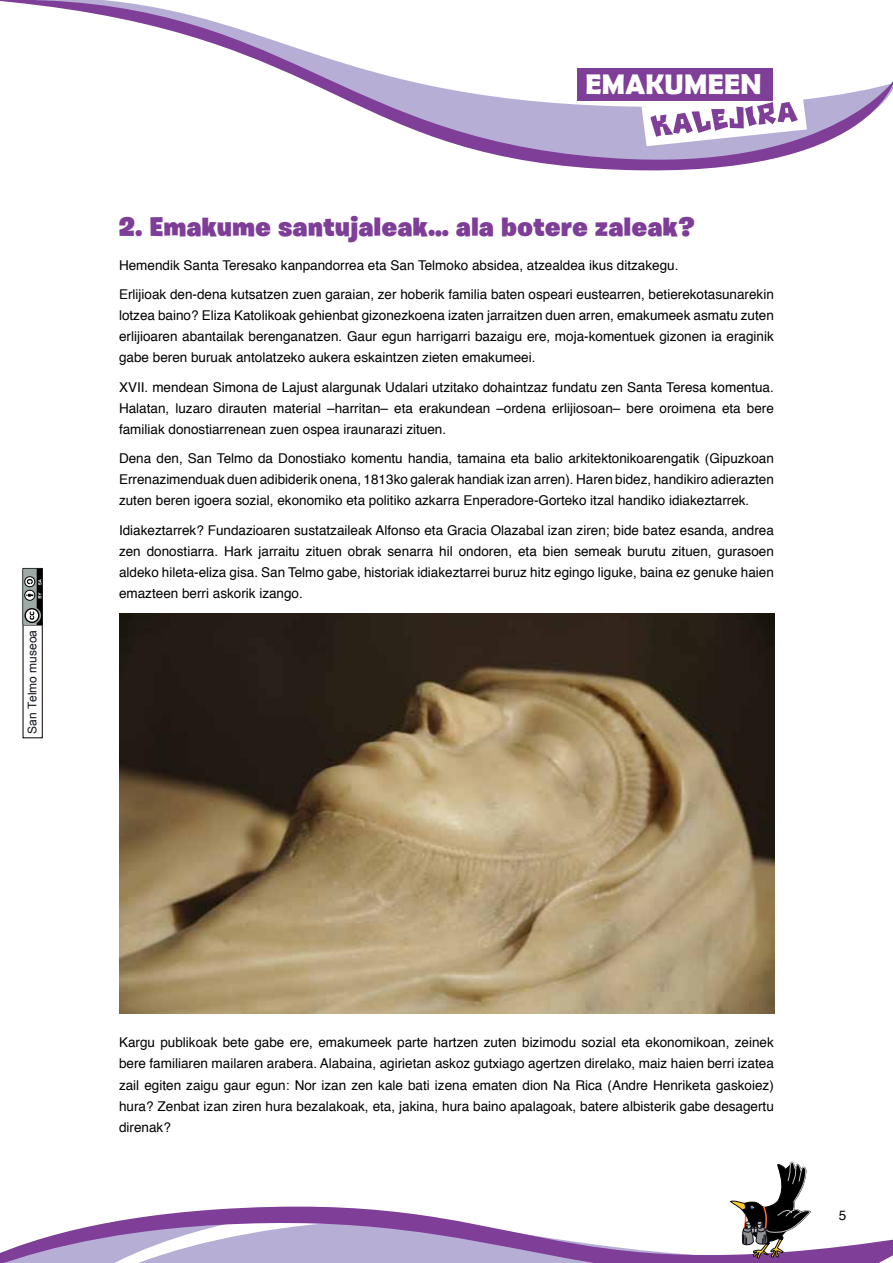
<style>
.page{position:relative;width:893px;height:1263px;background:#fff}
.page>*{position:absolute;margin:0;border:0;box-sizing:border-box;transform-origin:0 0}
.t1{font:700 28.35px "Berlin Sans FB Demi";letter-spacing:.01em;color:#fff}
.t2{font:900 27px "Burbank Big";letter-spacing:.025em;color:#7e3e98}
.t3{font:13.5px/21px "Helvetica";color:#000;text-align:justify}
.t4{font:12px "Arial";color:#0f151d}
</style>
<div class="page">
<svg style="left:0;top:0;width:893px;height:171px"></svg>
<svg style="left:0;top:1236px;width:51px;height:27px"></svg>
<svg style="left:51px;top:1162px;width:842px;height:101px"></svg>
<svg style="left:48px;top:158px;width:20px;height:13px"></svg>
<div style="left:23px;top:568px;width:20px;height:170px;border:1px solid #000"></div>
<svg style="left:23px;top:568px;width:20px;height:57px"></svg>
<svg style="left:642px;top:90px;width:165px;height:56px"></svg>
<div style="left:578px;top:68px;width:195px;height:32px;background:#7f3f98"></div>
<img style="left:119px;top:613px;width:656px;height:400px">
<p class="t4" style="left:24px;top:734px;width:106px;rotate:-90deg">San Telmo museoa</p>
<h1 class="t1" style="left:585px;top:68px;width:178px">EMAKUMEEN</h1>
<h2 class="t2" style="left:119px;top:210px;width:577px">2. Emakume santujaleak… ala botere zaleak?</h2>
<p class="t3" style="left:119px;top:251px;width:656px;line-height:29.5px">Hemendik Santa Teresako kanpandorrea eta San Telmoko absidea, atzealdea ikus ditzakegu.<br>Erlijioak den-dena kutsatzen zuen garaian, zer hoberik familia baten ospeari eustearren, betierekotasunarekin</p>
<p class="t3" style="left:119px;top:305px;width:656px">lotzea baino? Eliza Katolikoak gehienbat gizonezkoena izaten jarraitzen duen arren, emakumeek asmatu zuten erlijioaren abantailak berenganatzen. Gaur egun harrigarri bazaigu ere, moja-komentuek gizonen ia eraginik gabe beren buruak antolatzeko aukera eskaintzen zieten emakumeei.</p>
<p class="t3" style="left:119px;top:377px;width:656px">XVII. mendean Simona de Lajust alargunak Udalari utzitako dohaintzaz fundatu zen Santa Teresa komentua.<br>Halatan, luzaro dirauten material –harritan– eta erakundean –ordena erlijiosoan– bere oroimena eta bere familiak donostiarrenean zuen ospea iraunarazi zituen.</p>
<p class="t3" style="left:119px;top:448px;width:656px">Dena den, San Telmo da Donostiako komentu handia, tamaina eta balio arkitektonikoarengatik (Gipuzkoan Errenazimenduak duen adibiderik onena, 1813ko galerak handiak izan arren). Haren bidez, handikiro adierazten zuten beren igoera sozial, ekonomiko eta politiko azkarra Enperadore-Gorteko itzal handiko idiakeztarrek.</p>
<p class="t3" style="left:119px;top:520px;width:656px">Idiakeztarrek? Fundazioaren sustatzaileak Alfonso eta Gracia Olazabal izan ziren; bide batez esanda, andrea zen donostiarra. Hark jarraitu zituen obrak senarra hil ondoren, eta bien semeak burutu zituen, gurasoen aldeko hileta-eliza gisa. San Telmo gabe, historiak idiakeztarrei buruz hitz egingo liguke, baina ez genuke haien emazteen berri askorik izango.</p>
<p class="t3" style="left:119px;top:1033px;width:656px">Kargu publikoak bete gabe ere, emakumeek parte hartzen zuten bizimodu sozial eta ekonomikoan, zeinek bere familiaren mailaren arabera. Alabaina, agirietan askoz gutxiago agertzen direlako, maiz haien berri izatea zail egiten zaigu gaur egun: Nor izan zen kale bati izena ematen dion Na Rica (Andre Henriketa gaskoiez) hura? Zenbat izan ziren hura bezalakoak, eta, jakina, hura baino apalagoak, batere albisterik gabe desagertu direnak?</p>
<p class="t3" style="left:839px;top:1205px;width:9px">5</p>
</div>
